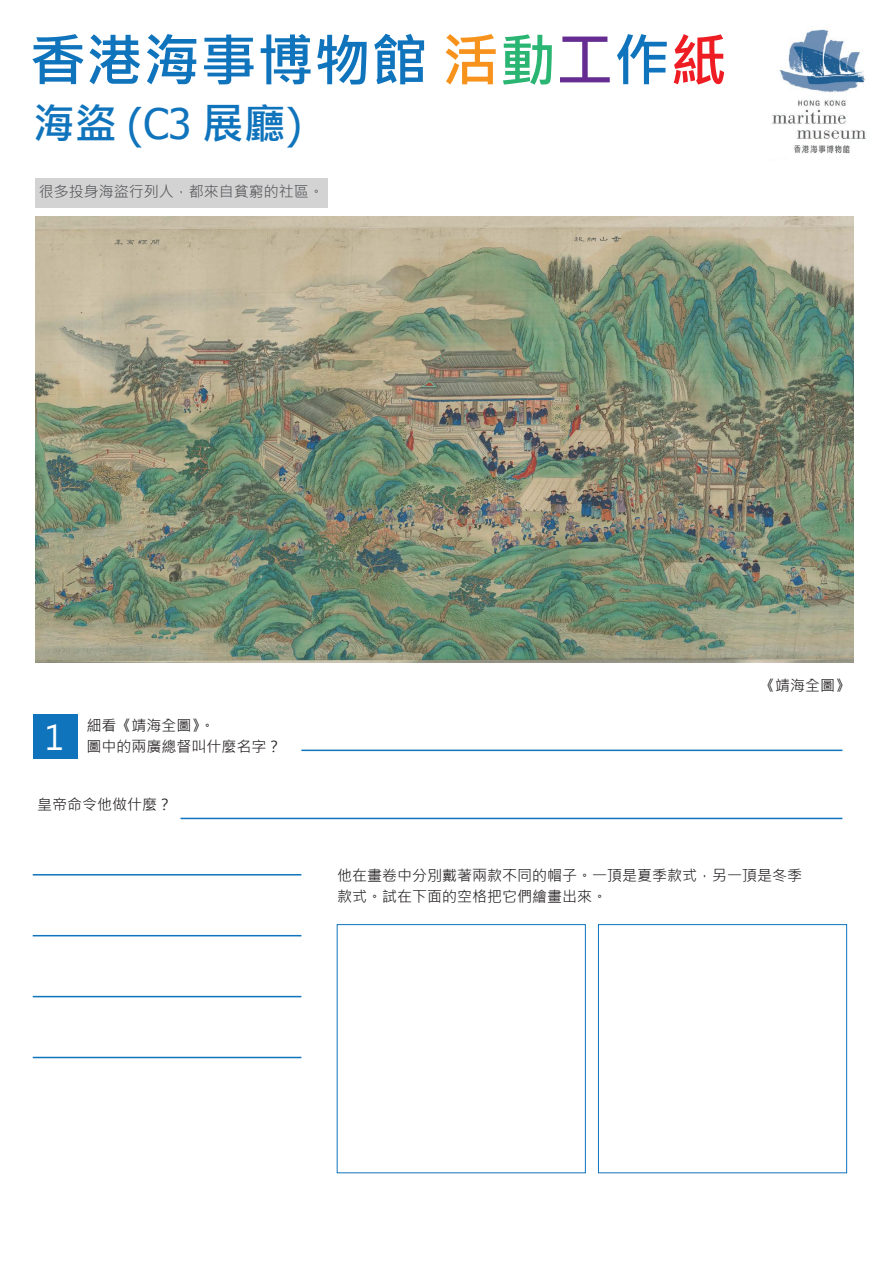
<style>
.page{position:relative;width:893px;height:1263px;background:#fff}
.page>*{position:absolute;margin:0;border:0;box-sizing:border-box;transform-origin:0 0}
.t1{font:700 57px "Microsoft Jheng Hei";color:#1074bc}
.t2{font:700 42px "Microsoft Jheng Hei";color:#1074bc}
.t3{font:33.75px "Microsoft Jheng Hei";color:#fff}
.t4{font:15px/21px "Microsoft Jheng Hei";color:#231f20}
.t5{font:15px "Microsoft Jheng Hei";color:#57585a}
.s1{color:#f7931d}
.s2{color:#2bb572}
.s3{color:#652d91}
.s4{color:#ee1d23}
.s5{font-family:"Tahoma";font-weight:400}
</style>
<div class="page">
<div style="left:35px;top:178px;width:293px;height:29px;background:#d3d3d4"></div>
<div style="left:33px;top:714px;width:45px;height:44px;background:#1074bc"></div>
<hr style="left:301px;top:749px;width:541px;height:2px;background:#1074bc">
<hr style="left:181px;top:818px;width:661px;height:1px;background:#1074bc">
<hr style="left:33px;top:874px;width:268px;height:1px;background:#1074bc">
<hr style="left:33px;top:935px;width:268px;height:1px;background:#1074bc">
<hr style="left:33px;top:996px;width:268px;height:1px;background:#1074bc">
<hr style="left:33px;top:1057px;width:268px;height:1px;background:#1074bc">
<div style="left:337px;top:924px;width:249px;height:249px;background:#fff;border:1px solid #1074bc"></div>
<div style="left:598px;top:924px;width:249px;height:249px;background:#fff;border:1px solid #1074bc"></div>
<img style="left:35px;top:217px;width:818px;height:445px">
<img style="left:772px;top:29px;width:94px;height:125px">
<h1 class="t1" style="left:29px;top:25px;width:700px">香港海事博物館 <span class="s1">活</span><span class="s2">動</span><span class="s3">工</span>作<span class="s4">紙</span></h1>
<h2 class="t2" style="left:33px;top:97px;width:271px">海盜 <span class="s5">(C3</span> 展廳<span class="s5">)</span></h2>
<p class="t5" style="left:39px;top:182px;width:287px">很多投身海盜行列人，都來自貧窮的社區。</p>
<h3 class="t3" style="left:44px;top:717px;width:21px">1</h3>
<p class="t4" style="left:87px;top:714px;width:197px">細看《靖海全圖》。<br>圖中的兩廣總督叫什麼名字？</p>
<p class="t4" style="left:37px;top:794px;width:137px">皇帝命令他做什麼？</p>
<p class="t4" style="left:760px;top:675px;width:92px">《靖海全圖》</p>
<p class="t4" style="left:337px;top:864px;width:466px">他在畫卷中分別戴著兩款不同的帽子。一頂是夏季款式，另一頂是冬季款式。試在下面的空格把它們繪畫出來。</p>
</div>
